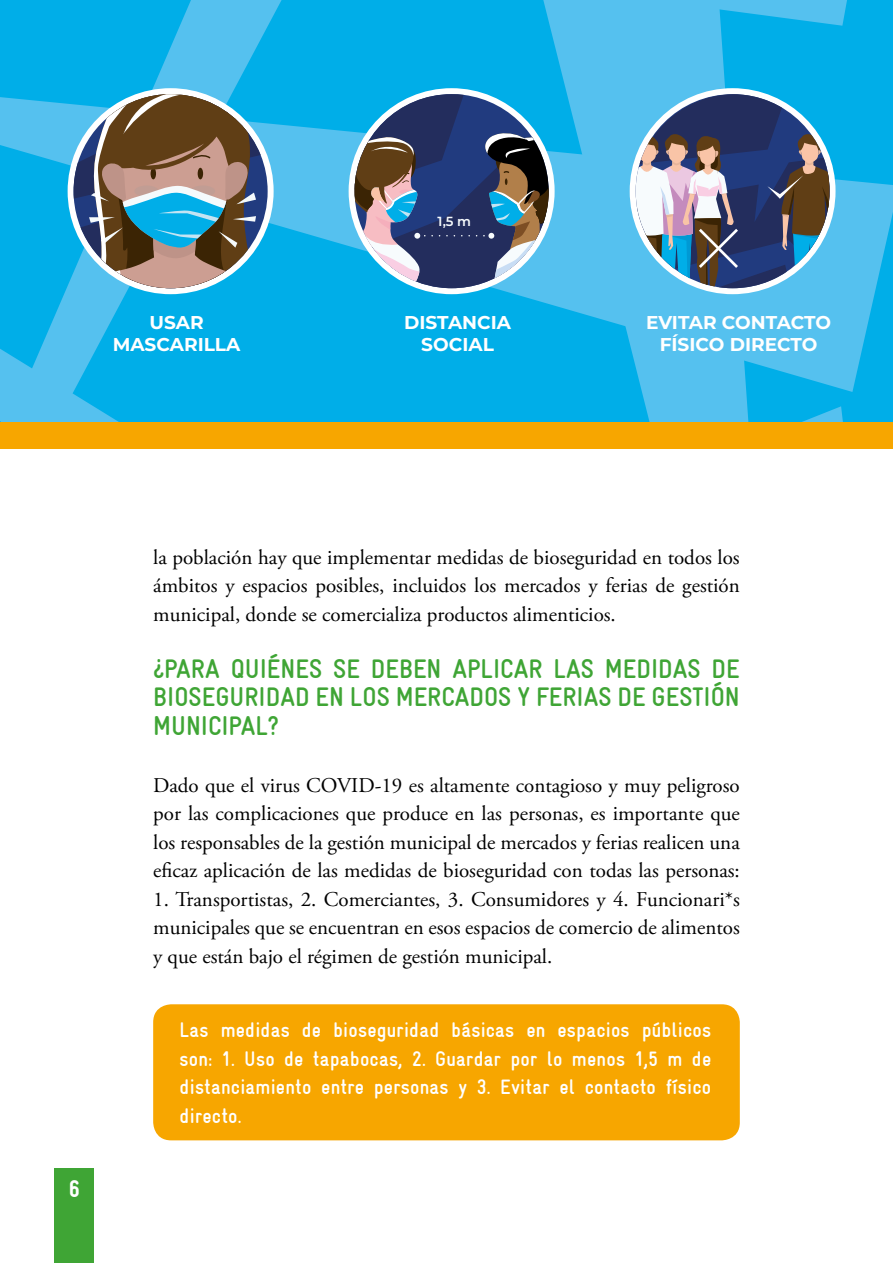
<style>
.page{position:relative;width:893px;height:1263px;background:#fff}
.page>*{position:absolute;margin:0;border:0;box-sizing:border-box;transform-origin:0 0}
.t1{font:700 27px/28.5px "Gravur Condensed";color:#3fa535;text-align:justify}
.t2{font:900 24px "Gravur Condensed";color:#fff}
.t3{font:21px/28.5px "Adobe Garamond Pro";color:#000;text-align:justify}
.t4{font:700 21px/28.5px "Gravur Condensed";letter-spacing:.01em;color:#fff;text-align:justify}
.t5{font:700 18.6px/22.2px "Montserrat";color:#fff;text-align:center}
.t6{font:600 13.2px "Montserrat";color:#f7fbfd}
</style>
<div class="page">
<div style="left:54px;top:1168px;width:40px;height:95px;background:#3fa535"></div>
<div style="left:0;top:0;width:893px;height:422px;background:#00aee8"></div>
<svg style="left:543px;top:0;width:206px;height:422px;fill:#55c1ef"></svg>
<svg style="left:136px;top:0;width:146px;height:94px;fill:#55c1ef"></svg>
<svg style="left:620px;top:0;width:227px;height:26px"></svg>
<svg style="left:0;top:392px;width:119px;height:30px"></svg>
<svg style="left:802px;top:406px;width:41px;height:16px"></svg>
<svg style="left:0;top:97px;width:893px;height:295px"></svg>
<div style="left:349px;top:88px;width:206px;height:206px;background:#fff;border-radius:50%"></div>
<svg style="left:355px;top:94px;width:194px;height:194px"></svg>
<div style="left:68px;top:88px;width:206px;height:206px;background:#fff;border-radius:50%"></div>
<svg style="left:74px;top:94px;width:194px;height:194px"></svg>
<div style="left:630px;top:88px;width:205px;height:206px;background:#fff;border-radius:50%"></div>
<svg style="left:636px;top:94px;width:194px;height:194px"></svg>
<div style="left:153px;top:1004px;width:587px;height:136px;background:#f7a600;border-radius:18px"></div>
<div style="left:0;top:422px;width:893px;height:27px;background:#f7a600"></div>
<p class="t6" style="left:438px;top:212px;width:35px">1,5 m</p>
<p class="t5" style="left:113px;top:310px;width:129px">USAR<br>MASCARILLA</p>
<p class="t5" style="left:646px;top:310px;width:186px">EVITAR CONTACTO<br>FÍSICO DIRECTO</p>
<p class="t5" style="left:404px;top:310px;width:108px">DISTANCIA<br>SOCIAL</p>
<p class="t2" style="left:69px;top:1175px;width:12px">6</p>
<p class="t3" style="left:153px;top:543px;width:588px">la población hay que implementar medidas de bioseguridad en todos los ámbitos y espacios posibles, incluidos los mercados y ferias de gestión municipal, donde se comercializa productos alimenticios.</p>
<p class="t1" style="left:153px;top:654px;width:588px">¿PARA QUIÉNES SE DEBEN APLICAR LAS MEDIDAS DE BIOSEGURIDAD EN LOS MERCADOS Y FERIAS DE GESTIÓN MUNICIPAL?</p>
<p class="t3" style="left:153px;top:771px;width:588px">Dado que el virus COVID-19 es altamente contagioso y muy peligroso por las complicaciones que produce en las personas, es importante que los responsables de la gestión municipal de mercados y ferias realicen una eficaz aplicación de las medidas de bioseguridad con todas las personas:</p>
<p class="t3" style="left:153px;top:885px;width:588px">1. Transportistas, 2. Comerciantes, 3. Consumidores y 4. Funcionari*s municipales que se encuentran en esos espacios de comercio de alimentos y que están bajo el régimen de gestión municipal.</p>
<p class="t4" style="left:180px;top:1016px;width:533px">Las medidas de bioseguridad básicas en espacios públicos son: 1. Uso de tapabocas, 2. Guardar por lo menos 1,5 m de distanciamiento entre personas y 3. Evitar el contacto físico directo.</p>
</div>
